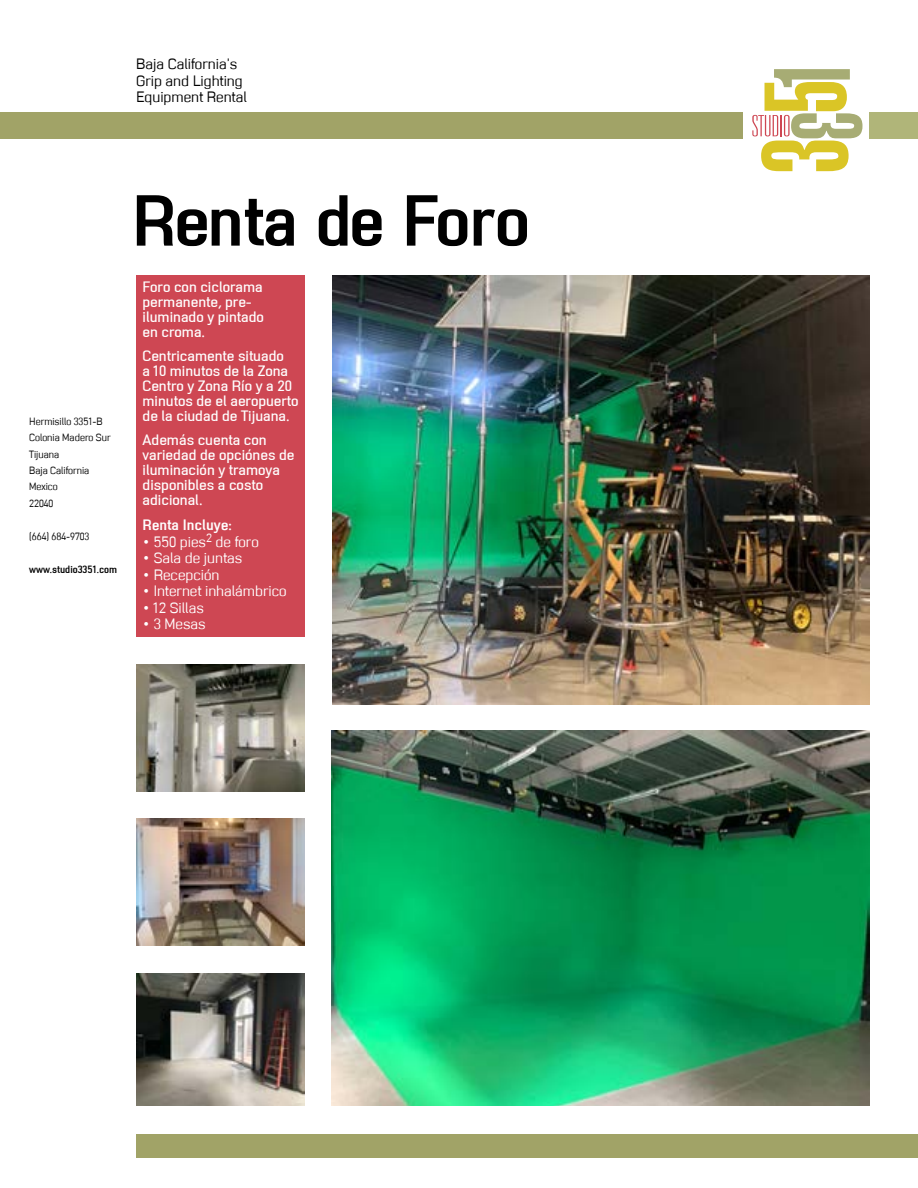
<style>
.page{position:relative;width:918px;height:1188px;background:#fff}
.page>*{position:absolute;margin:0;border:0;box-sizing:border-box;transform-origin:0 0}
.t1{font:700 72px "Nota Bene";letter-spacing:-.03em;color:#000}
.t2{font:500 15px/15px "Nota Bene";color:#fff}
.t3{font:15px "Nota Bene";color:#fff}
.t4{font:15px/16.5px "Nota Bene";color:#000}
.t5{font:700 15px "Nota Bene";color:#fff}
.t6{font:10.5px/16.5px "Nota Bene";color:#000;scale:.95 1}
.t7{font:700 10.5px "Nota Bene";color:#000;scale:.95 1}
</style>
<div class="page">
<svg style="left:752px;top:69px;width:110px;height:102px"></svg>
<div style="left:869px;top:113px;width:49px;height:26px;background:#b0b579"></div>
<div style="left:0;top:113px;width:742px;height:26px;background:#a1a367"></div>
<div style="left:136px;top:1134px;width:782px;height:24px;background:#a1a367"></div>
<img style="left:333px;top:275px;width:536px;height:429px">
<img style="left:136px;top:818px;width:169px;height:128px">
<img style="left:136px;top:664px;width:169px;height:128px">
<img style="left:136px;top:974px;width:169px;height:132px">
<img style="left:332px;top:731px;width:537px;height:375px">
<div style="left:136px;top:275px;width:169px;height:362px;background:#ce4753"></div>
<p class="t4" style="left:136px;top:55px;width:112px">Baja California’s<br>Grip and Lighting<br>Equipment Rental</p>
<p class="t6" style="left:29px;top:412px;width:87px">Hermisillo 3351-B<br>Colonia Madero Sur<br>Tijuana<br>Baja California<br>Mexico<br>22040</p>
<p class="t6" style="left:29px;top:528px;width:65px">(664) 684-9703</p>
<p class="t7" style="left:29px;top:562px;width:94px">www.studio3351.com</p>
<h1 class="t1" style="left:132px;top:171px;width:400px">Renta de Foro</h1>
<p class="t2" style="left:143px;top:278px;width:123px">Foro con ciclorama permanente, pre&shy;iluminado y pintado en croma.</p>
<p class="t2" style="left:143px;top:347px;width:158px">Centricamente situado<br>a 10 minutos de la Zona<br>Centro y Zona Río y a 20 minutos de el aeropuerto de la ciudad de Tijuana.</p>
<p class="t2" style="left:143px;top:431px;width:153px">Además cuenta con variedad de opciónes de iluminación y tramoya disponibles a costo adicional.</p>
<p class="t5" style="left:143px;top:515px;width:91px">Renta Incluye:</p>
<p class="t3" style="left:143px;top:532px;width:118px">• 550 pies<sup>2</sup> de foro</p>
<p class="t3" style="left:143px;top:548px;width:101px">• Sala de juntas</p>
<p class="t3" style="left:143px;top:565px;width:78px">• Recepción</p>
<p class="t3" style="left:143px;top:581px;width:146px">• Internet inhalámbrico</p>
<p class="t3" style="left:143px;top:598px;width:63px">• 12 Sillas</p>
<p class="t3" style="left:143px;top:614px;width:65px">• 3 Mesas</p>
</div>
